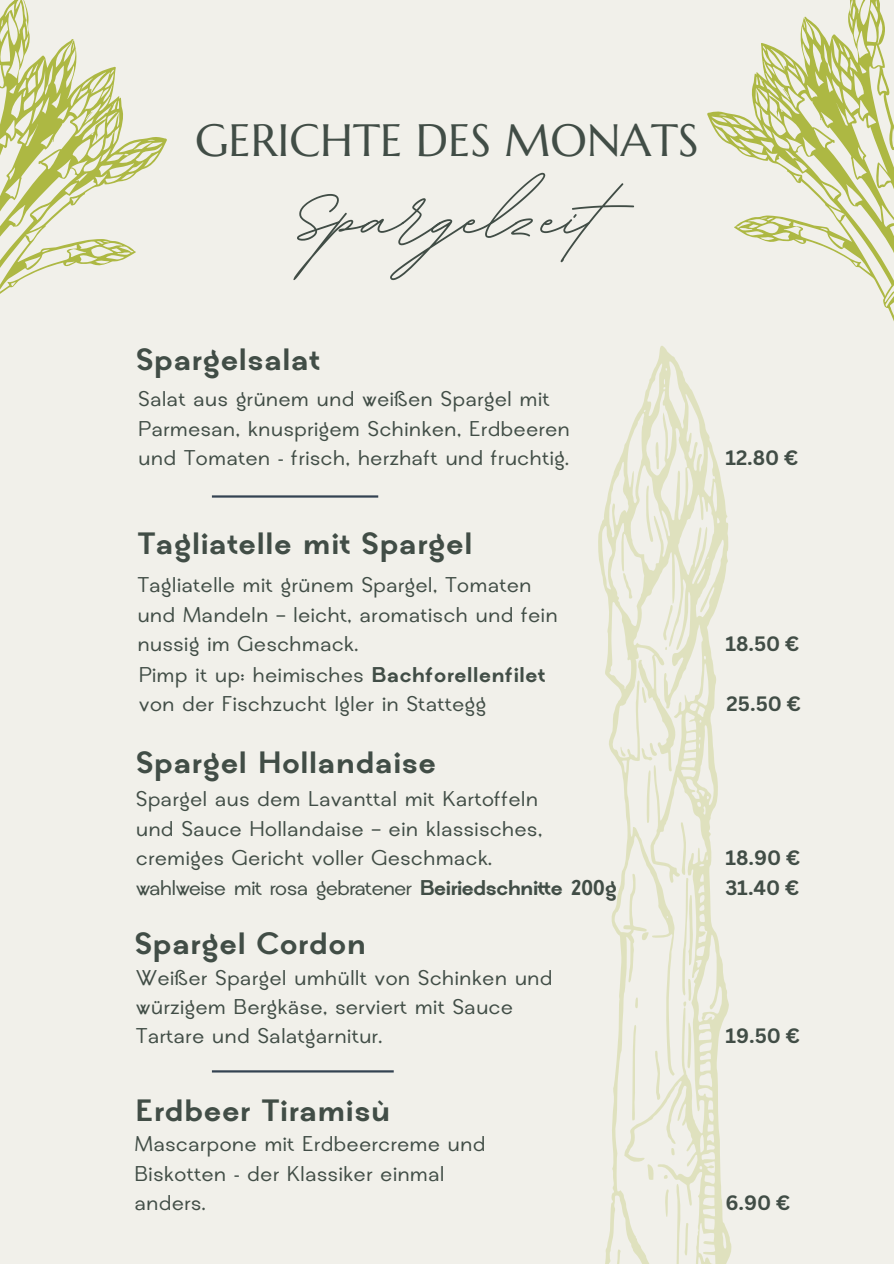
<style>
.page{position:relative;width:894px;height:1264px;background:#fff}
.page>*{position:absolute;margin:0;border:0;box-sizing:border-box;transform-origin:0 0}
.t1{font:700 115.8px "BD Script";color:#414d46}
.t2{font:45.3px "Marcellus";color:#414d46}
.t3{font:700 30.75px "Calmius Sans Low";color:#414d46}
.t4{font:21.3px/29.2px "Calmius Sans Low";color:#414d46}
.t5{font:700 20.25px "Canva Sans";color:#414d46}
.s1{font-weight:700}
</style>
<div class="page">
<div style="left:0;top:0;width:893px;height:1263px;background:#f1f0ea"></div>
<svg style="left:0;top:0;width:167px;height:294px"></svg>
<svg style="left:707px;top:0;width:186px;height:319px"></svg>
<hr style="left:212px;top:495px;width:166px;height:2px;background:#344352">
<hr style="left:212px;top:1070px;width:181px;height:2px;background:#344352">
<svg style="left:598px;top:346px;width:134px;height:917px"></svg>
<h2 class="t2" style="left:195px;top:112px;width:505px">GERICHTE DES MONATS</h2>
<h1 class="t1" style="left:293px;top:125px;width:311px">Spargelzeit</h1>
<h3 class="t3" style="left:136px;top:341px;width:186px">Spargelsalat</h3>
<p class="t4" style="left:138px;top:384px;width:433px">Salat aus grünem und weißen Spargel mit<br>Parmesan, knusprigem Schinken, Erdbeeren und Tomaten - frisch, herzhaft und fruchtig.</p>
<h3 class="t3" style="left:137px;top:525px;width:337px">Tagliatelle mit Spargel</h3>
<p class="t4" style="left:137px;top:570px;width:422px">Tagliatelle mit grünem Spargel, Tomaten und Mandeln – leicht, aromatisch und fein nussig im Geschmack.<br>Pimp it up: heimisches <span class="s1">Bachforellenfilet </span>von der Fischzucht Igler in Stattegg</p>
<h3 class="t3" style="left:136px;top:744px;width:302px">Spargel Hollandaise</h3>
<p class="t4" style="left:136px;top:784px;width:482px;line-height:29.7px">Spargel aus dem Lavanttal mit Kartoffeln<br>und Sauce Hollandaise – ein klassisches, cremiges Gericht voller Geschmack.<br>wahlweise mit rosa gebratener <span class="s1">Beiriedschnitte 200g</span></p>
<h3 class="t3" style="left:134px;top:925px;width:233px">Spargel Cordon</h3>
<p class="t4" style="left:136px;top:962px;width:418px">Weißer Spargel umhüllt von Schinken und würzigem Bergkäse, serviert mit Sauce<br>Tartare und Salatgarnitur.</p>
<h3 class="t3" style="left:135px;top:1092px;width:256px">Erdbeer Tiramisù</h3>
<p class="t4" style="left:134px;top:1129px;width:352px">Mascarpone mit Erdbeercreme und<br>Biskotten - der Klassiker einmal anders.</p>
<p class="t5" style="left:725px;top:445px;width:74px">12.80 €</p>
<p class="t5" style="left:725px;top:631px;width:75px">18.50 €</p>
<p class="t5" style="left:726px;top:691px;width:76px">25.50 €</p>
<p class="t5" style="left:725px;top:845px;width:76px">18.90 €</p>
<p class="t5" style="left:725px;top:875px;width:75px">31.40 €</p>
<p class="t5" style="left:725px;top:1023px;width:76px">19.50 €</p>
<p class="t5" style="left:725px;top:1190px;width:66px">6.90 €</p>
</div>
